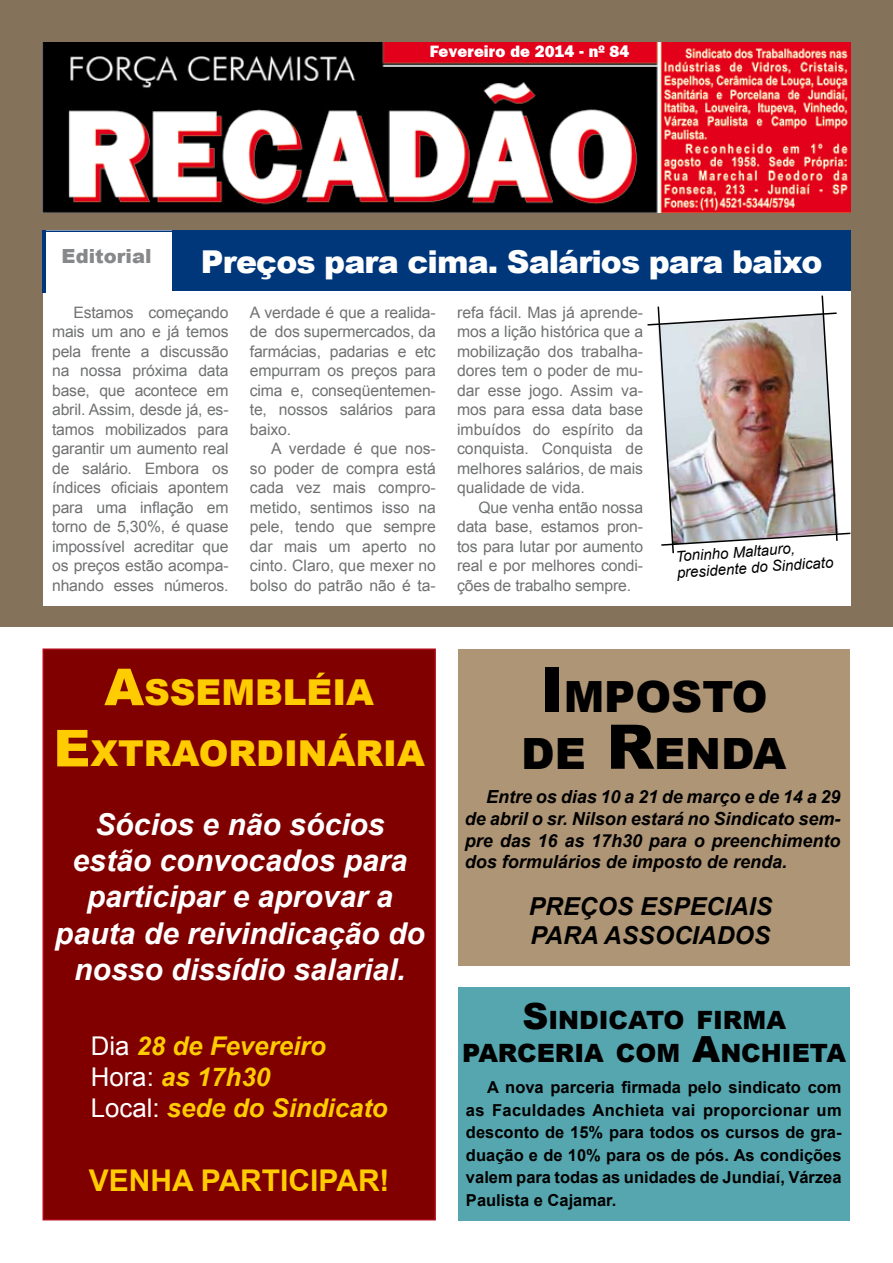
<style>
.page{position:relative;width:893px;height:1263px;background:#fff}
.page>*{position:absolute;margin:0;border:0;box-sizing:border-box;transform-origin:0 0}
.t1{font:900 43.05px/57px "Arial";color:#000;text-align:center}
.t2{font:900 35.7px/61.2px "Arial";color:#fecc00;text-align:center}
.t3{font:900 31.5px "Arial";letter-spacing:-.03em;color:#fff}
.t4{font:italic 700 30.15px/36.2px "Arial";color:#fff;text-align:center}
.t5{font:700 30px "Arial";color:#fecc00}
.t6{font:italic 700 25.8px/31px "Arial";color:#fecc00}
.t7{font:900 25.2px/33px "Arial";color:#000;text-align:center}
.t8{font:italic 700 24.75px/29.7px "Arial";color:#000}
.t9{font:900 19.5px "Arial";color:#87888a}
.t10{font:italic 700 18px/21.6px "Arial";color:#000;text-align:justify}
.t11{font:700 16.5px/22.5px "Arial";color:#000;text-align:justify}
.t12{font:16.5px "Frankfurt Gothic Heavy Plain";color:#fff}
.t13{font:15.75px/19.5px "Arial";letter-spacing:-.01em;color:#707172;text-align:justify}
.t14{font:italic 15px/16.5px "Arial";color:#000}
.s1{font-size:51px}
.s2{font-weight:400;font-style:normal;color:#fff}
.s3{font-size:61.5px}
.s4{font-size:36px}
</style>
<div class="page">
<div style="left:458px;top:649px;width:392px;height:316px;background:#ae9575"></div>
<div style="left:458px;top:986px;width:392px;height:234px;background:#56a6af"></div>
<div style="left:0;top:0;width:893px;height:626px;background:#85725a"></div>
<div style="left:43px;top:231px;width:807px;height:375px;background:#fff"></div>
<img style="left:43px;top:43px;width:807px;height:169px">
<hr style="left:43px;top:230px;width:3px;height:63px;background:#00377b">
<div style="left:172px;top:230px;width:678px;height:61px;background:#00377b"></div>
<hr style="left:43px;top:230px;width:807px;height:2px;background:#00377b">
<img style="left:647px;top:294px;width:204px;height:261px">
<div style="left:43px;top:648px;width:393px;height:572px;background:#800000;border:2px solid #af0917"></div>
<p class="t12" style="left:430px;top:42px;width:201px">Fevereiro de 2014 - nº 84</p>
<p class="t9" style="left:62px;top:242px;width:91px">Editorial</p>
<h3 class="t3" style="left:201px;top:239px;width:623px">Preços para cima. Salários para baixo</h3>
<p class="t13" style="left:250px;top:302px;width:188px">A verdade é que a realida&shy;de dos supermercados, da farmácias, padarias e etc empurram os preços para cima e, conseqüentemen&shy;te, nossos salários para baixo.</p>
<p class="t13" style="left:250px;top:439px;width:188px;text-indent:21px">A verdade é que nos&shy;so poder de compra está cada vez mais compro&shy;metido, sentimos isso na pele, tendo que sempre dar mais um aperto no cinto. Claro, que mexer no bolso do patrão não é ta-</p>
<p class="t13" style="left:457px;top:302px;width:188px">refa fácil. Mas já aprende&shy;mos a lição histórica que a mobilização dos trabalha&shy;dores tem o poder de mu&shy;dar esse jogo. Assim va&shy;mos para essa data base imbuídos do espírito da conquista. Conquista de melhores salários, de mais qualidade de vida.</p>
<p class="t13" style="left:457px;top:497px;width:188px;text-indent:21px">Que venha então nossa data base, estamos pron&shy;tos para lutar por aumento real e por melhores condi&shy;ções de trabalho sempre.</p>
<p class="t13" style="left:52px;top:302px;width:178px;text-indent:21px">Estamos começando mais um ano e já temos pela frente a discussão na nossa próxima data base, que acontece em abril. Assim, desde já, es&shy;tamos mobilizados para garantir um aumento real de salário. Embora os índices oficiais apontem para uma inflação em torno de 5,30%, é quase impossível acreditar que os preços estão acompa&shy;nhando esses números.</p>
<p class="t14" style="left:675px;top:548px;width:158px;rotate:-4deg">Toninho Maltauro, presidente do Sindicato</p>
<h2 class="t2" style="left:54px;top:661px;width:373px"><span class="s1">A</span>SSEMBLÉIA<br><span class="s1">E</span>XTRAORDINÁRIA</h2>
<h3 class="t4" style="left:55px;top:807px;width:371px">Sócios e não sócios estão convocados para participar e aprovar a pauta de reivindicação do nosso dissídio salarial.</h3>
<h3 class="t6" style="left:91px;top:1031px;width:299px"><span class="s2">Dia</span> 28 de Fevereiro<br><span class="s2">Hora:</span> as 17h30<br><span class="s2">Local:</span> sede do Sindicato</h3>
<h3 class="t5" style="left:89px;top:1160px;width:302px">VENHA PARTICIPAR!</h3>
<h1 class="t1" style="left:521px;top:666px;width:267px"><span class="s3">I</span> MPOSTO<br>DE <span class="s3">R</span>ENDA</h1>
<p class="t10" style="left:465px;top:787px;width:377px;text-indent:21px">Entre os dias 10 a 21 de março e de 14 a 29 de abril o sr. Nilson estará no Sindicato sem&shy;pre das 16 as 17h30 para o preenchimento dos formulários de imposto de renda.</p>
<h3 class="t8" style="left:529px;top:892px;width:245px">PREÇOS ESPECIAIS<br>PARA ASSOCIADOS</h3>
<h3 class="t7" style="left:462px;top:1003px;width:385px"><span class="s4">S</span>INDICATO FIRMA<br>PARCERIA COM <span class="s4">A</span>NCHIETA</h3>
<p class="t11" style="left:466px;top:1077px;width:377px;text-indent:21px">A nova parceria firmada pelo sindicato com as Faculdades Anchieta vai proporcionar um desconto de 15% para todos os cursos de gra&shy;duação e de 10% para os de pós. As condições valem para todas as unidades de Jundiaí, Várzea Paulista e Cajamar.</p>
</div>
